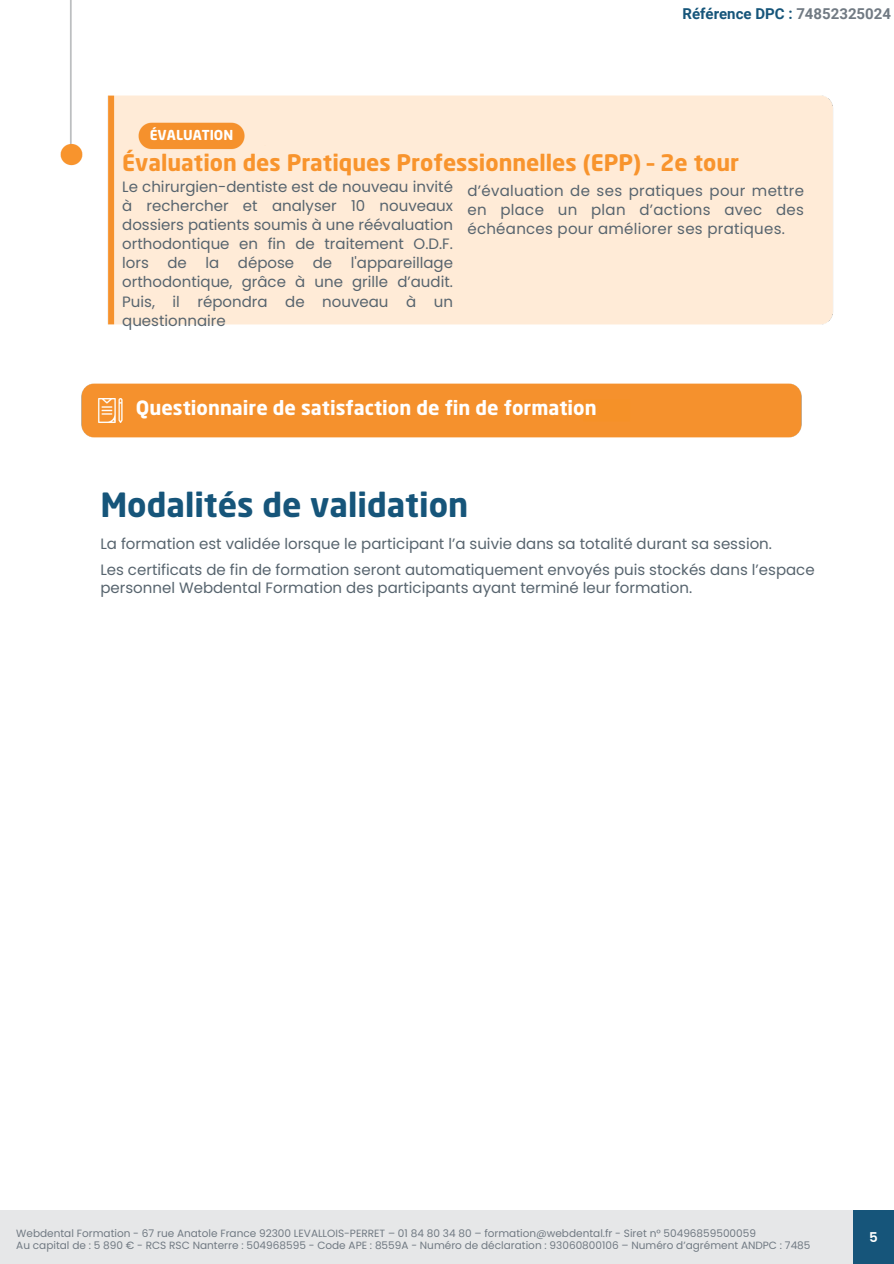
<style>
.page{position:relative;width:894px;height:1264px;background:#fff}
.page>*{position:absolute;margin:0;border:0;box-sizing:border-box;transform-origin:0 0}
.t1{font:700 33px "Neo Sans Std";color:#16557a}
.t2{font:700 22.5px "Neo Sans Std";color:#f8942d}
.t3{font:700 19.5px "Neo Sans Std";color:#fff}
.t4{font:15px/19.2px "Poppins";color:#57646e;text-align:justify}
.t5{font:700 15px "Roboto";color:#16557a}
.t6{font:700 13.5px "Neo Sans Std";color:#fff}
.t7{font:600 13.5px "Poppins";color:#fff}
.t8{font:10.5px/12.3px "Poppins";color:#717a83}
.s1{color:#717a83}
</style>
<div class="page">
<img style="left:60px;top:0;width:23px;height:166px">
<div style="left:107px;top:95px;width:726px;height:230px;background:#ffebd7"></div>
<div style="left:81px;top:383px;width:721px;height:55px;background:#f5912d"></div>
<div style="left:0;top:1210px;width:893px;height:53px;background:#e6e7e8"></div>
<div style="left:853px;top:1210px;width:40px;height:53px;background:#16557a"></div>
<h2 class="t5" style="left:682px;top:5px;width:210px">Référence DPC : <span class="s1">74852325024</span></h2>
<h5 class="t6" style="left:150px;top:129px;width:85px">ÉVALUATION</h5>
<h6 class="t2" style="left:122px;top:154px;width:618px">Évaluation des Pratiques Professionnelles (EPP) – 2e tour</h6>
<p class="t4" style="left:122px;top:177px;width:332px">Le chirurgien-dentiste est de nouveau invité à rechercher et analyser 10 nouveaux dossiers patients soumis à une réévaluation orthodontique en fin de traitement O.D.F. lors de la dépose de l'appareillage orthodontique, grâce à une grille d’audit.<br>Puis, il répondra de nouveau à un questionnaire</p>
<p class="t4" style="left:467px;top:181px;width:338px">d’évaluation de ses pratiques pour mettre en place un plan d’actions avec des échéances pour améliorer ses pratiques.</p>
<h5 class="t3" style="left:136px;top:400px;width:462px">Questionnaire de satisfaction de fin de formation</h5>
<p class="t1" style="left:100px;top:491px;width:369px">Modalités de validation</p>
<p class="t4" style="left:100px;top:531px;width:715px;line-height:25.8px">La formation est validée lorsque le participant l’a suivie dans sa totalité durant sa session.<br>Les certificats de fin de formation seront automatiquement envoyés puis stockés dans l’espace</p>
<p class="t4" style="left:100px;top:578px;width:593px">personnel Webdental Formation des participants ayant terminé leur formation.</p>
<h3 class="t8" style="left:16px;top:1227px;width:795px">Webdental Formation - 67 rue Anatole France 92300 LEVALLOIS-PERRET – 01 84 80 34 80 – formation@webdental.fr - Siret n° 50496859500059<br>Au capital de : 5 890 € - RCS RSC Nanterre : 504968595 - Code APE : 8559A - Numéro de déclaration : 93060800106 – Numéro d’agrément ANDPC : 7485</h3>
<h5 class="t7" style="left:868px;top:1227px;width:10px">5</h5>
</div>
